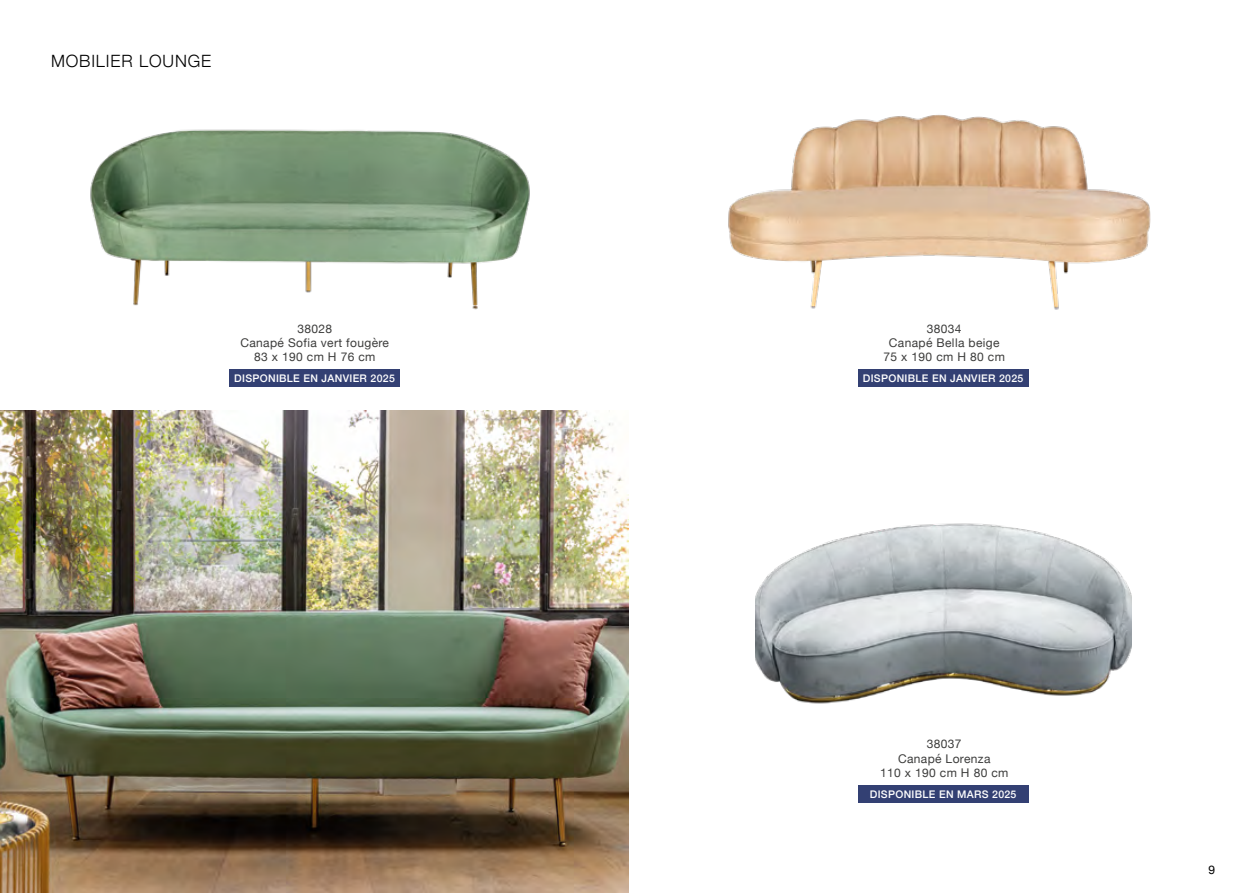
<style>
.page{position:relative;width:1259px;height:893px;background:#fff}
.page>*{position:absolute;margin:0;border:0;box-sizing:border-box;transform-origin:0 0}
.t1{font:300 16.95px "Helvetica Neue";letter-spacing:.05em;color:#000}
.t2{font:12px/14.4px "Helvetica Neue";letter-spacing:.03em;color:#3c3c3b;text-align:center}
.t3{font:12px "Helvetica Neue";color:#000}
.t4{font:500 10.5px "Helvetica Neue";letter-spacing:.03em;color:#fff}
</style>
<div class="page">
<img style="left:0;top:410px;width:629px;height:483px">
<img style="left:90px;top:129px;width:440px;height:181px">
<img style="left:728px;top:114px;width:423px;height:196px">
<img style="left:755px;top:523px;width:376px;height:181px">
<div style="left:229px;top:370px;width:170px;height:17px;background:#334073"></div>
<div style="left:858px;top:370px;width:170px;height:17px;background:#334073"></div>
<div style="left:858px;top:785px;width:170px;height:17px;background:#334073"></div>
<h1 class="t1" style="left:51px;top:48px;width:162px">MOBILIER LOUNGE</h1>
<p class="t2" style="left:240px;top:322px;width:150px">38028<br>Canapé Sofia vert fougère<br>83 x 190 cm H 76 cm</p>
<p class="t2" style="left:883px;top:322px;width:123px">38034<br>Canapé Bella beige<br>75 x 190 cm H 80 cm</p>
<p class="t4" style="left:234px;top:370px;width:162px">DISPONIBLE EN JANVIER 2025</p>
<p class="t4" style="left:863px;top:370px;width:162px">DISPONIBLE EN JANVIER 2025</p>
<p class="t2" style="left:880px;top:737px;width:130px">38037<br>Canapé Lorenza<br>110 x 190 cm H 80 cm</p>
<p class="t4" style="left:870px;top:785px;width:148px">DISPONIBLE EN MARS 2025</p>
<p class="t3" style="left:1208px;top:861px;width:8px">9</p>
</div>
